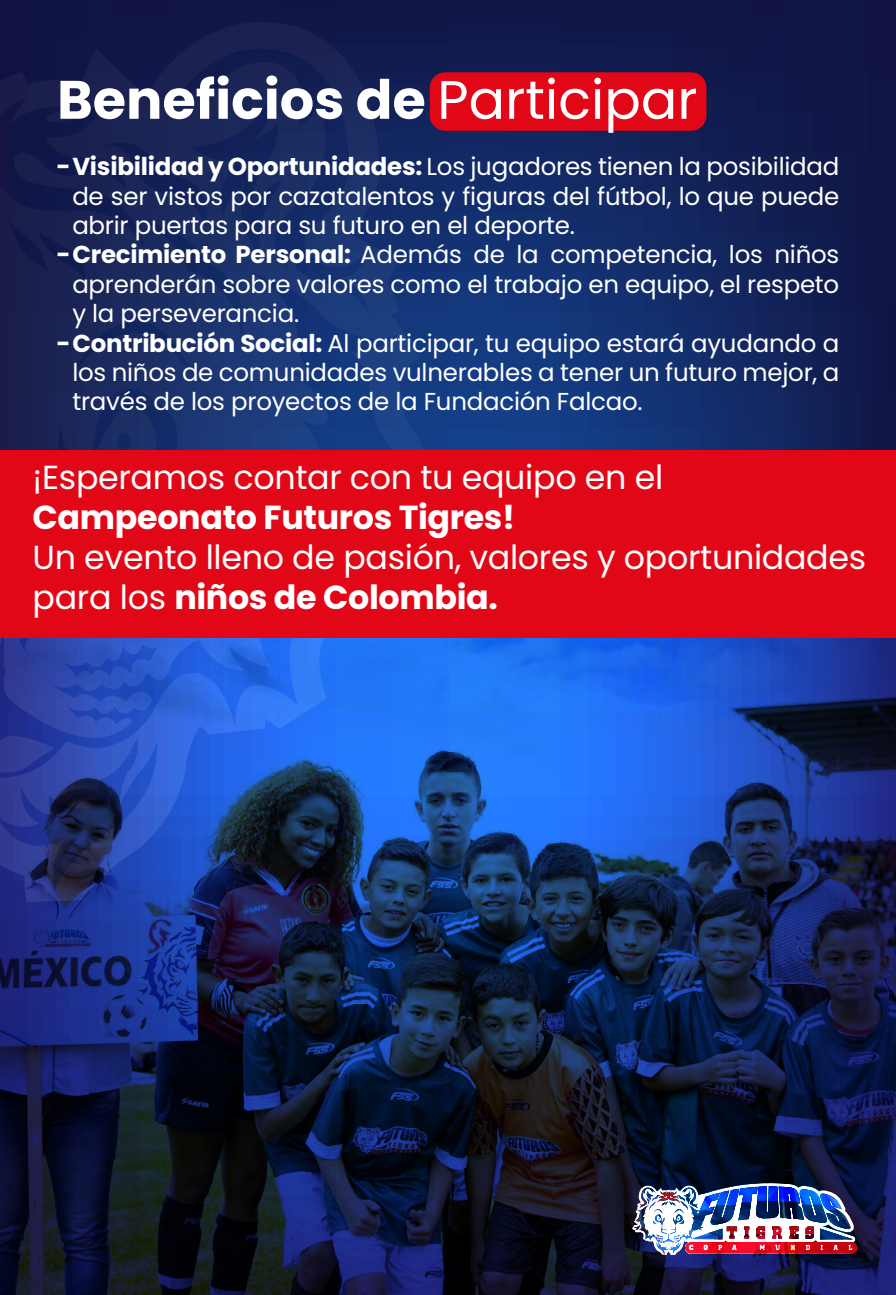
<style>
.page{position:relative;width:896px;height:1295px;background:#fff}
.page>*{position:absolute;margin:0;border:0;box-sizing:border-box;transform-origin:0 0}
.t1{font:700 54.07px "Poppins";color:#fff}
.t2{font:33.34px/40px "Poppins";letter-spacing:-.01em;color:#fff}
.t3{font:700 33.34px "Poppins";letter-spacing:-.01em;color:#fff}
.t4{font:24.5px "Poppins";letter-spacing:-.01em;color:#fff}
.s1{font-weight:400}
.s2{font-weight:700}
</style>
<div class="page">
<svg style="left:0;top:0;width:896px;height:450px;background:#12245b"></svg>
<svg style="left:0;top:22px;width:466px;height:428px;background:#12265e"></svg>
<svg style="left:166px;top:30px;width:203px;height:243px;background:#17275c"></svg>
<svg style="left:284px;top:273px;width:138px;height:177px;background:#173b7e"></svg>
<svg style="left:0;top:89px;width:284px;height:361px;background:#19275c"></svg>
<div style="left:0;top:450px;width:896px;height:188px;background:#e10717"></div>
<div style="left:430px;top:72px;width:276px;height:59px;background:#e10717;border-radius:15px"></div>
<img style="left:0;top:638px;width:896px;height:657px">
<h1 class="t1" style="left:57px;top:68px;width:642px">Beneficios de <span class="s1">Participar</span></h1>
<p class="t4" style="left:57px;top:152px;width:784px"><span class="s2">-Visibilidad y Oportunidades:</span> Los jugadores tienen la posibilidad</p>
<p class="t4" style="left:72px;top:182px;width:769px">de ser vistos por cazatalentos y figuras del fútbol, lo que puede</p>
<p class="t4" style="left:72px;top:211px;width:504px">abrir puertas para su futuro en el deporte.</p>
<p class="t4" style="left:57px;top:241px;width:784px"><span class="s2">-Crecimiento Personal:</span> Además de la competencia, los niños</p>
<p class="t4" style="left:72px;top:270px;width:768px">aprenderán sobre valores como el trabajo en equipo, el respeto</p>
<p class="t4" style="left:72px;top:299px;width:228px">y la perseverancia.</p>
<p class="t4" style="left:57px;top:329px;width:784px"><span class="s2">-Contribución Social:</span> Al participar, tu equipo estará ayudando a</p>
<p class="t4" style="left:72px;top:358px;width:769px">los niños de comunidades vulnerables a tener un futuro mejor, a</p>
<p class="t4" style="left:72px;top:388px;width:572px">través de los proyectos de la Fundación Falcao.</p>
<h2 class="t2" style="left:33px;top:457px;width:632px">¡Esperamos contar con tu equipo en el</h2>
<h2 class="t3" style="left:33px;top:498px;width:484px">Campeonato Futuros Tigres!</h2>
<h2 class="t2" style="left:33px;top:537px;width:835px">Un evento lleno de pasión, valores y oportunidades para los <span class="s2">niños de Colombia.</span></h2>
</div>
